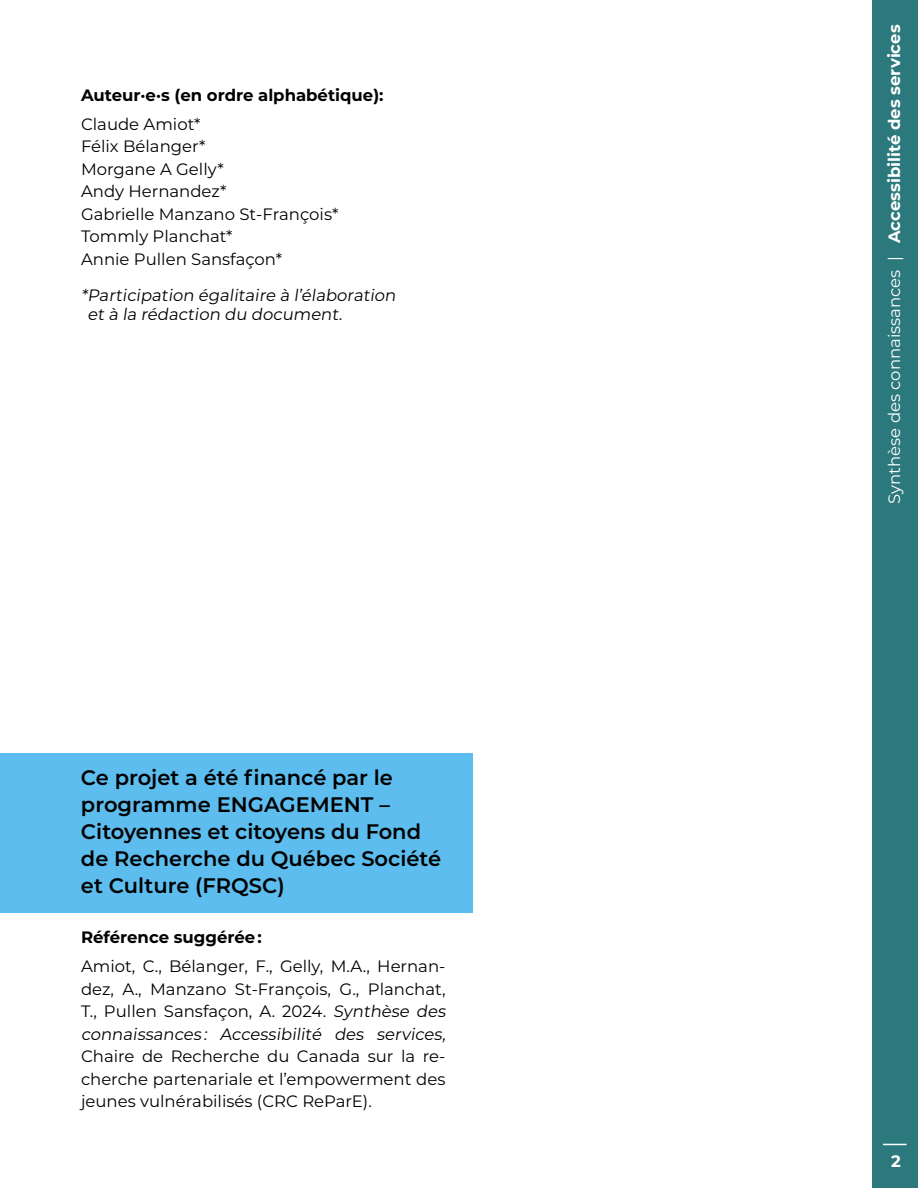
<style>
.page{position:relative;width:918px;height:1188px;background:#fff}
.page>*{position:absolute;margin:0;border:0;box-sizing:border-box;transform-origin:0 0}
.t1{font:600 21px/27px "Montserrat";color:#000}
.t2{font:16.5px/22.5px "Montserrat";color:#000}
.t3{font:700 16.5px "Montserrat";color:#000}
.t4{font:16.5px "Montserrat";color:#fff}
.t5{font:100 16.5px "Montserrat";color:#fff}
.s1{font-weight:700}
</style>
<div class="page">
<div style="left:872px;top:0;width:46px;height:1188px;background:#2c797d"></div>
<svg style="left:883px;top:1144px;width:24px;height:1px"></svg>
<div style="left:0;top:753px;width:472px;height:160px;background:#5cbdee"></div>
<p class="t3" style="left:81px;top:83px;width:304px">Auteur·e·s (en ordre alphabétique):</p>
<p class="t2" style="left:81px;top:112px;width:259px">Claude Amiot*<br>Félix Bélanger*<br>Morgane A Gelly*<br>Andy Hernandez*<br>Gabrielle Manzano St-François*<br>Tommly Planchat*<br>Annie Pullen Sansfaçon*</p>
<p class="t2" style="left:87px;top:285px;width:313px;line-height:19.5px;text-indent:-6px">*Participation égalitaire à l’élaboration et à la rédaction du document.</p>
<p class="t1" style="left:81px;top:763px;width:362px">Ce projet a été financé par le programme ENGAGEMENT –<br>Citoyennes et citoyens du Fond de Recherche du Québec Société et Culture (FRQSC)</p>
<p class="t3" style="left:81px;top:925px;width:182px">Référence suggérée :</p>
<p class="t2" style="left:81px;top:954px;width:369px">Amiot, C., Bélanger, F., Gelly, M.A., Hernan&shy;dez, A., Manzano St-François, G., Planchat, T., Pullen Sansfaçon, A. 2024. Synthèse des connaissances : Accessibilité des services, Chaire de Recherche du Canada sur la re&shy;cherche partenariale et l’empowerment des jeunes vulnérabilisés (CRC ReParE).</p>
<p class="t4" style="left:883px;top:504px;width:481px;rotate:-90deg">Synthèse des connaissances | <span class="s1">Accessibilité des services</span></p>
<p class="t5" style="left:891px;top:1150px;width:11px">2</p>
</div>
